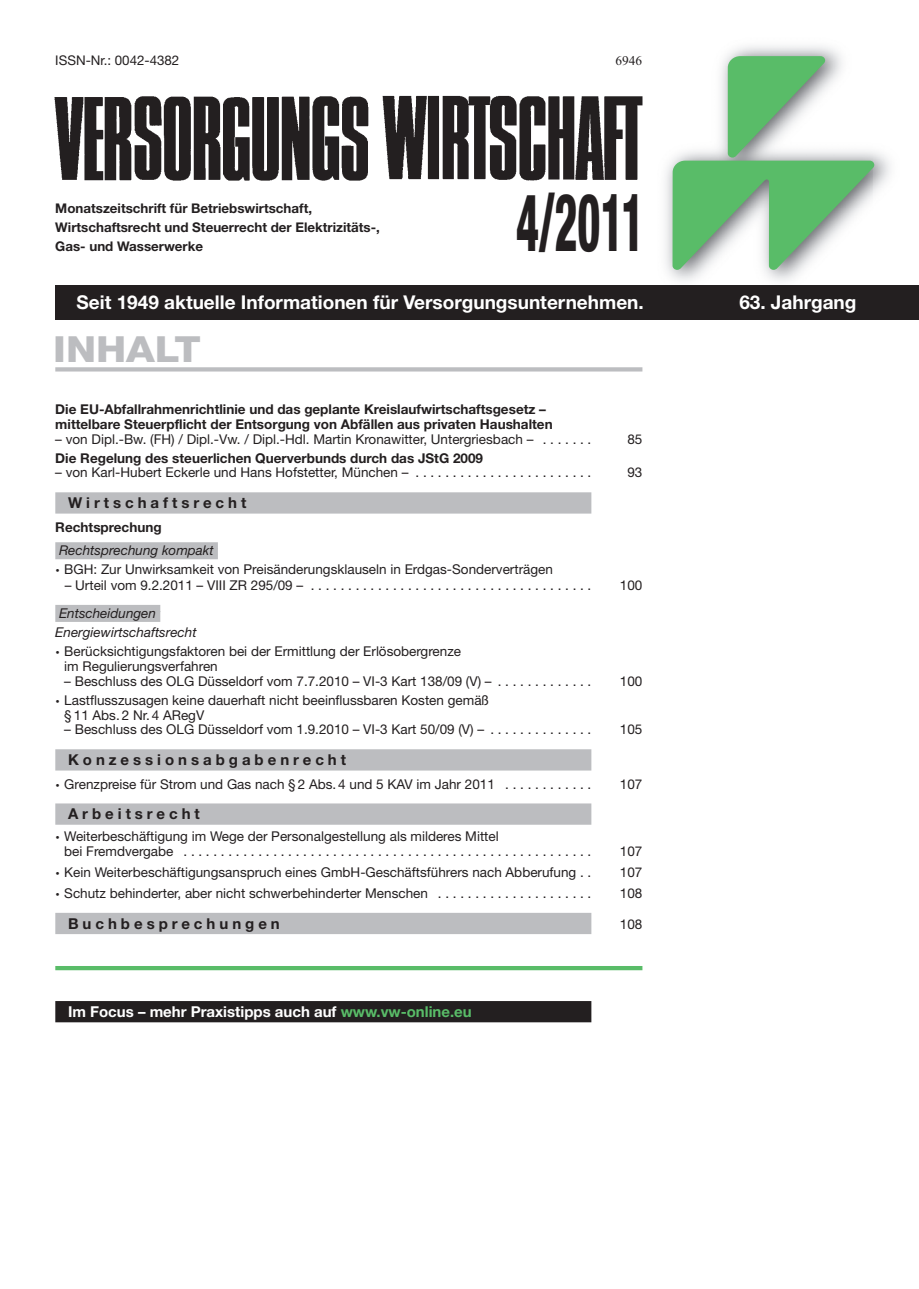
<style>
.page{position:relative;width:919px;height:1289px;background:#fff}
.page>*{position:absolute;margin:0;border:0;box-sizing:border-box;transform-origin:0 0}
.t1{font:800 condensed 80.25px "Helvetica Neue";color:#231f20;scale:.55 1}
.t2{font:800 36px "Helvetica Neue";color:#bcbdc0;scale:1.13 1}
.t3{font:700 19.05px "Helvetica Neue";color:#fff}
.t4{font:700 15px "Helvetica Neue";letter-spacing:.265em;color:#231f20}
.t5{font:700 15px "Helvetica Neue";color:#fff}
.t6{font:13.5px/14.9px "Helvetica Neue";color:#231f20}
.t7{font:700 13.5px/14.9px "Helvetica Neue";color:#231f20}
.t8{font:italic 13.5px/23.4px "Helvetica Neue";color:#231f20}
.t9{font:700 13.35px/19.2px "Helvetica Neue";color:#231f20}
.t10{font:13.35px "Helvetica Neue";color:#231f20}
.t11{font:13.35px "Times New Roman";color:#231f20}
.s1{font-weight:700;font-style:normal}
.s2{color:#bcbdc0}
.s3{color:#59bc68}
</style>
<div class="page">
<img style="left:54px;top:95px;width:589px;height:86px">
<svg style="left:672px;top:56px;width:202px;height:214px"></svg>
<div style="left:55px;top:285px;width:863px;height:34px;background:#231f20"></div>
<svg style="left:55px;top:367px;width:587px;height:4px;background:#c0c1c4"></svg>
<div style="left:55px;top:492px;width:536px;height:21px;background:#bcbdc0"></div>
<div style="left:55px;top:542px;width:163px;height:17px;background:#bcbdc0"></div>
<div style="left:55px;top:605px;width:105px;height:17px;background:#bcbdc0"></div>
<div style="left:55px;top:749px;width:536px;height:21px;background:#bcbdc0"></div>
<div style="left:55px;top:803px;width:536px;height:21px;background:#bcbdc0"></div>
<div style="left:55px;top:912px;width:536px;height:22px;background:#bcbdc0"></div>
<hr style="left:55px;top:966px;width:587px;height:4px;background:#59bc68">
<div style="left:55px;top:1001px;width:536px;height:21px;background:#231f20"></div>
<p class="t10" style="left:55px;top:55px;width:125px">ISSN-Nr.: 0042-4382</p>
<p class="t9" style="left:55px;top:199px;width:326px">Monatszeitschrift für Betriebswirtschaft,<br>Wirtschaftsrecht und Steuerrecht der Elektrizitäts-,<br>Gas- und Wasserwerke</p>
<p class="t11" style="left:615px;top:52px;width:28px">6946</p>
<p class="t1" style="left:516px;top:193px;width:234px">4/2011</p>
<p class="t3" style="left:77px;top:296px;width:568px">Seit 1949 aktuelle Informationen für Versorgungsunternehmen.</p>
<p class="t3" style="left:739px;top:296px;width:119px">63. Jahrgang</p>
<p class="t2" style="left:53px;top:336px;width:132px">INHALT</p>
<p class="t7" style="left:55px;top:403px;width:499px">Die EU-Abfallrahmenrichtlinie und das geplante Kreislaufwirtschaftsgesetz – mittelbare Steuerpflicht der Entsorgung von Abfällen aus privaten Haushalten</p>
<p class="t6" style="left:55px;top:432px;width:537px">– von Dipl.-Bw. (FH) / Dipl.-Vw. / Dipl.-Hdl. Martin Kronawitter, Untergriesbach – . . . . . . .</p>
<p class="t6" style="left:627px;top:432px;width:16px">85</p>
<p class="t7" style="left:55px;top:451px;width:429px">Die Regelung des steuerlichen Querverbunds durch das JStG 2009</p>
<p class="t6" style="left:55px;top:466px;width:537px">– von Karl-Hubert Eckerle und Hans Hofstetter, München – . . . . . . . . . . . . . . . . . . . . . . . .</p>
<p class="t6" style="left:627px;top:466px;width:16px">93</p>
<p class="t4" style="left:68px;top:497px;width:180px">Wirtschaftsrecht</p>
<p class="t8" style="left:55px;top:516px;width:164px"><span class="s1">Rechtsprechung<br></span>Rechtsprechung kompakt<span class="s2">t</span></p>
<p class="t6" style="left:65px;top:562px;width:528px;line-height:15.9px;text-indent:-9px">• BGH: Zur Unwirksamkeit von Preisänderungsklauseln in Erdgas-Sonderverträgen –Urteilvom9.2.2011–VIIIZR295/09– ......................................</p>
<p class="t6" style="left:620px;top:579px;width:24px">100</p>
<p class="t8" style="left:55px;top:604px;width:143px;line-height:19px">Entscheidungen<span class="s2">t<br></span>Energiewirtschaftsrecht</p>
<p class="t6" style="left:64px;top:645px;width:398px;text-indent:-9px">• Berücksichtigungsfaktoren bei der Ermittlung der Erlösobergrenze im Regulierungsverfahren</p>
<p class="t6" style="left:64px;top:674px;width:528px">– Beschluss des OLG Düsseldorf vom 7.7.2010 – VI-3 Kart 138/09 (V) – . . . . . . . . . . . . .</p>
<p class="t6" style="left:620px;top:674px;width:24px">100</p>
<p class="t6" style="left:64px;top:693px;width:426px;text-indent:-9px">• Lastflusszusagen keine dauerhaft nicht beeinflussbaren Kosten gemäß § 11 Abs. 2 Nr. 4 ARegV</p>
<p class="t6" style="left:64px;top:723px;width:528px">– Beschluss des OLG Düsseldorf vom 1.9.2010 – VI-3 Kart 50/09 (V) – . . . . . . . . . . . . . .</p>
<p class="t6" style="left:620px;top:723px;width:24px">105</p>
<p class="t4" style="left:68px;top:754px;width:279px">Konzessionsabgabenrecht</p>
<p class="t6" style="left:55px;top:777px;width:537px">• Grenzpreise für Strom und Gas nach § 2 Abs. 4 und 5 KAV im Jahr 2011 . . . . . . . . . . . .</p>
<p class="t6" style="left:620px;top:777px;width:24px">107</p>
<p class="t4" style="left:68px;top:808px;width:133px">Arbeitsrecht</p>
<p class="t6" style="left:64px;top:829px;width:528px;text-indent:-9px">• Weiterbeschäftigung im Wege der Personalgestellung als milderes Mittel beiFremdvergabe .......................................................</p>
<p class="t6" style="left:620px;top:844px;width:24px">107</p>
<p class="t6" style="left:55px;top:865px;width:537px">• Kein Weiterbeschäftigungsanspruch eines GmbH-Geschäftsführers nach Abberufung . .</p>
<p class="t6" style="left:620px;top:865px;width:24px">107</p>
<p class="t6" style="left:55px;top:887px;width:537px">• Schutz behinderter, aber nicht schwerbehinderter Menschen . . . . . . . . . . . . . . . . . . . . .</p>
<p class="t6" style="left:620px;top:887px;width:24px">108</p>
<p class="t4" style="left:68px;top:918px;width:213px">Buchbesprechungen</p>
<p class="t6" style="left:620px;top:917px;width:24px">108</p>
<p class="t5" style="left:68px;top:1006px;width:405px">Im Focus – mehr Praxistipps auch auf <span class="s3">www.vw-online.eu</span></p>
</div>
